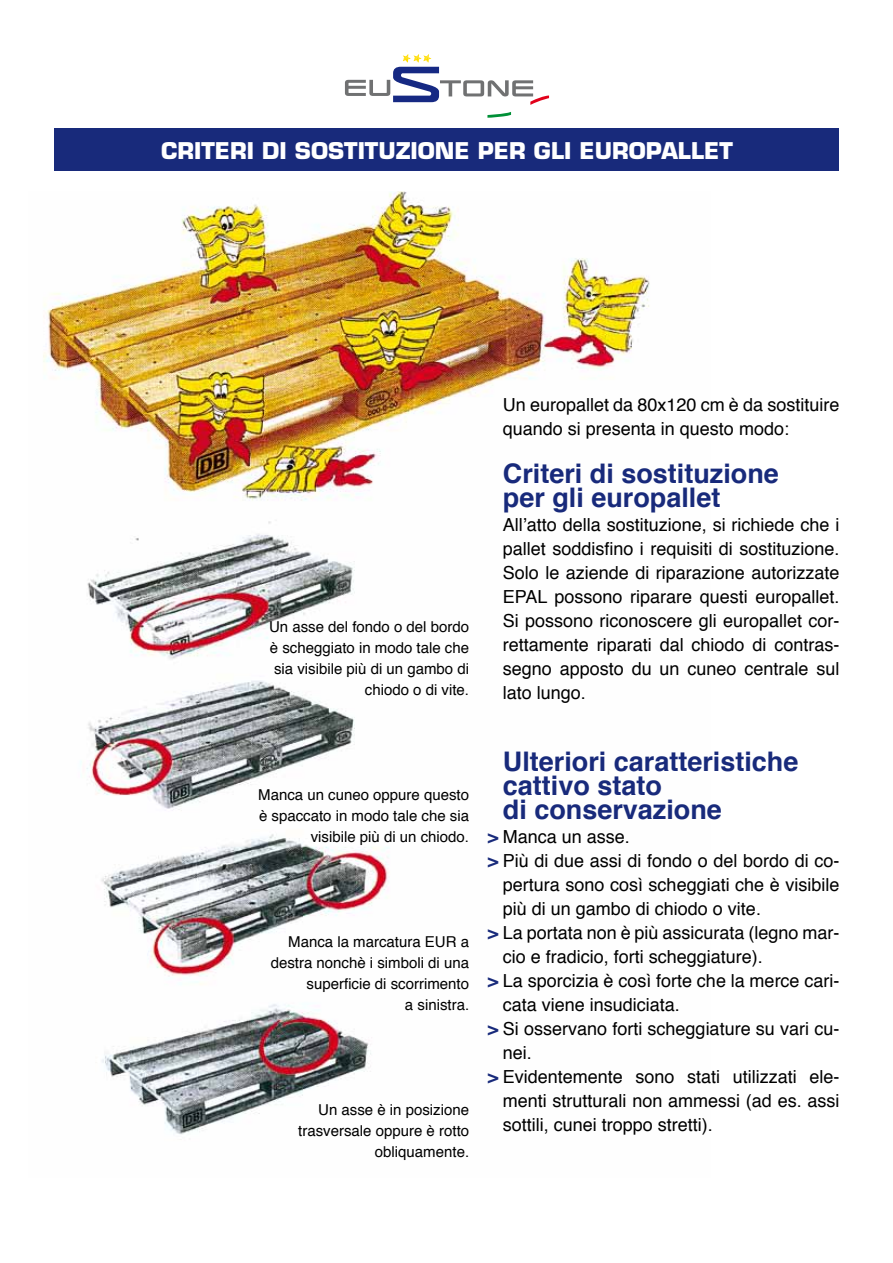
<style>
.page{position:relative;width:893px;height:1263px;background:#fff}
.page>*{position:absolute;margin:0;border:0;box-sizing:border-box;transform-origin:0 0}
.t1{font:700 27px/24px "Helvetica";color:#182a7b}
.t2{font:700 22.5px "Eurostile";color:#fff}
.t3{font:18px/24px "Helvetica";color:#000}
.t4{font:15px/21px "Helvetica";color:#000;text-align:right}
.s1{font-weight:700;color:#182a7b}
</style>
<div class="page">
<img style="left:43px;top:191px;width:607px;height:944px">
<div style="left:54px;top:128px;width:785px;height:43px;background:#182a7b"></div>
<svg style="left:345px;top:54px;width:204px;height:64px"></svg>
<p class="t2" style="left:161px;top:137px;width:573px">CRITERI DI SOSTITUZIONE PER GLI EUROPALLET</p>
<p class="t4" style="left:269px;top:617px;width:202px">Un asse del fondo o del bordo è scheggiato in modo tale che sia visibile più di un gambo di chiodo o di vite.</p>
<p class="t3" style="left:503px;top:393px;width:338px">Un europallet da 80x120 cm è da sostituire quando si presenta in questo modo:</p>
<h1 class="t1" style="left:503px;top:462px;width:278px">Criteri di sostituzione per gli europallet</h1>
<p class="t3" style="left:503px;top:513px;width:338px;text-align:justify">All’atto della sostituzione, si richiede che i pallet soddisfino i requisiti di sostituzione.<br>Solo le aziende di riparazione autorizzate EPAL possono riparare questi europallet.<br>Si possono riconoscere gli europallet cor&shy;rettamente riparati dal chiodo di contras&shy;segno apposto du un cuneo centrale sul lato lungo.</p>
<p class="t4" style="left:258px;top:785px;width:212px">Manca un cuneo oppure questo è spaccato in modo tale che sia visibile più di un chiodo.</p>
<p class="t4" style="left:271px;top:932px;width:200px">Manca la marcatura EUR a destra nonchè i simboli di una superficie di scorrimento<br>a sinistra.</p>
<p class="t4" style="left:298px;top:1100px;width:172px">Un asse è in posizione trasversale oppure è rotto obliquamente.</p>
<h1 class="t1" style="left:503px;top:750px;width:297px">Ulteriori caratteristiche cattivo stato<br>di conservazione</h1>
<p class="t3" style="left:488px;top:825px;width:143px"><span class="s1">&gt;</span> Manca un asse.</p>
<p class="t3" style="left:488px;top:849px;width:353px"><span class="s1">&gt;</span> Più di due assi di fondo o del bordo di co-</p>
<p class="t3" style="left:503px;top:873px;width:338px">pertura sono così scheggiati che è visibile</p>
<p class="t3" style="left:503px;top:897px;width:260px">più di un gambo di chiodo o vite.</p>
<p class="t3" style="left:488px;top:921px;width:353px"><span class="s1">&gt;</span> La portata non è più assicurata (legno mar-</p>
<p class="t3" style="left:503px;top:945px;width:262px">cio e fradicio, forti scheggiature).</p>
<p class="t3" style="left:488px;top:969px;width:353px"><span class="s1">&gt;</span> La sporcizia è così forte che la merce cari-</p>
<p class="t3" style="left:503px;top:993px;width:179px">cata viene insudiciata.</p>
<p class="t3" style="left:488px;top:1017px;width:353px"><span class="s1">&gt;</span> Si osservano forti scheggiature su vari cu-</p>
<p class="t3" style="left:503px;top:1041px;width:31px">nei.</p>
<p class="t3" style="left:488px;top:1065px;width:353px"><span class="s1">&gt;</span> Evidentemente sono stati utilizzati ele-</p>
<p class="t3" style="left:503px;top:1089px;width:338px">menti strutturali non ammessi (ad es. assi</p>
<p class="t3" style="left:503px;top:1113px;width:212px">sottili, cunei troppo stretti).</p>
</div>
